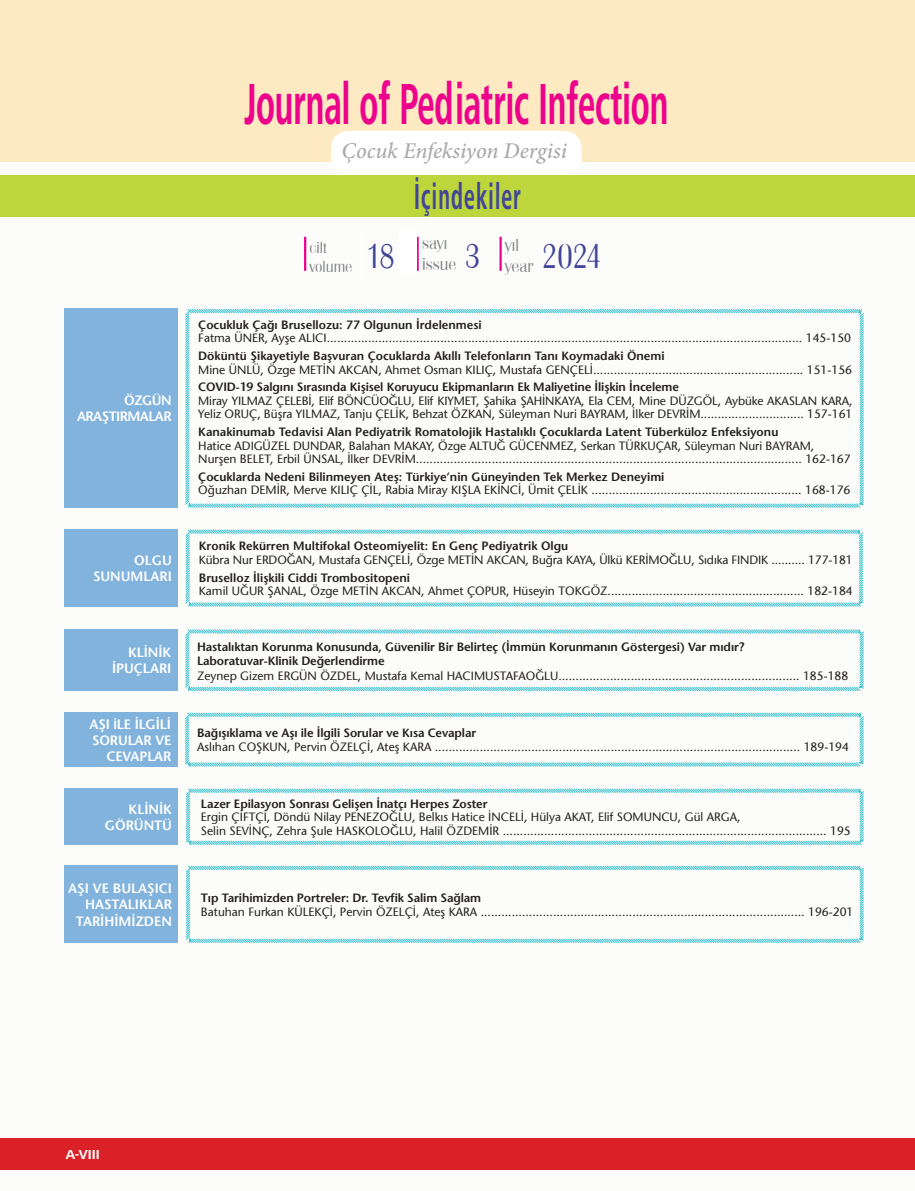
<style>
.page{position:relative;width:915px;height:1191px;background:#fff}
.page>*{position:absolute;margin:0;border:0;box-sizing:border-box;transform-origin:0 0}
.t1{font:700 60px "Frutiger Next Pro";color:#ed028c;scale:.53 1}
.t2{font:700 37.5px "Frutiger Next Pro";letter-spacing:.06em;color:#424598;scale:.53 1}
.t3{font:300 36px "Britannic Becker";color:#424598;scale:.83 1}
.t4{font:italic 500 22.5px "Minion Pro";letter-spacing:-.005em;color:#a8a9ad}
.t5{font:300 18px/21.6px "Britannic Becker";color:#808285}
.t6{font:300 16.5px/19.8px "Britannic Becker";color:#808285}
.t7{font:600 13.5px/16.2px "Stone Sans Std";color:#fff;text-align:right}
.t8{font:700 13.5px "Frutiger Next Pro";color:#fff}
.t9{font:500 12px/13.5px "Stone Sans Std";color:#231f20}
.t10{font:600 12px/14.4px "Stone Sans Std";color:#231f20}
.s1{font-family:"Calibri";font-weight:700}
</style>
<div class="page">
<div style="left:0;top:0;width:914px;height:1191px;background:#fcfdfa"></div>
<div style="left:0;top:1138px;width:914px;height:31px;background:#da2128"></div>
<hr style="left:304px;top:237px;width:2px;height:34px;background:#ed028c">
<hr style="left:416px;top:237px;width:2px;height:34px;background:#ed028c">
<hr style="left:499px;top:237px;width:2px;height:34px;background:#ed028c">
<div style="left:399px;top:230px;width:17px;height:44px;background:#fff"></div>
<hr style="left:360px;top:231px;width:4px;height:43px;background:#fff">
<div style="left:0;top:0;width:914px;height:162px;background:#feeac2"></div>
<div style="left:0;top:175px;width:914px;height:42px;background:#bdd63c"></div>
<div style="left:331px;top:131px;width:250px;height:44px;background:#fff;border-radius:18px"></div>
<svg style="left:185px;top:309px;width:679px;height:199px"></svg>
<svg style="left:185px;top:529px;width:678px;height:78px"></svg>
<svg style="left:185px;top:788px;width:679px;height:57px"></svg>
<svg style="left:185px;top:865px;width:679px;height:78px"></svg>
<div style="left:64px;top:309px;width:113px;height:199px;background:#81b3dc"></div>
<div style="left:65px;top:529px;width:113px;height:78px;background:#81b3dc"></div>
<div style="left:65px;top:788px;width:113px;height:57px;background:#81b3dc"></div>
<div style="left:65px;top:865px;width:113px;height:78px;background:#81b3dc"></div>
<svg style="left:185px;top:629px;width:679px;height:63px"></svg>
<div style="left:64px;top:629px;width:113px;height:62px;background:#81b3dc"></div>
<svg style="left:185px;top:712px;width:679px;height:55px"></svg>
<div style="left:64px;top:712px;width:113px;height:54px;background:#81b3dc"></div>
<p class="t7" style="left:124px;top:392px;width:47px">Özgün</p>
<p class="t7" style="left:77px;top:408px;width:18px">Araştırmalar</p>
<p class="t7" style="left:93px;top:552px;width:80px">OLGU<br>SUNUMLARI</p>
<p class="t7" style="left:112px;top:644px;width:61px">kLİNİK<br>İPUÇLARI</p>
<p class="t7" style="left:89px;top:716px;width:83px">AŞI <span class="s1">İ</span>LE İLGİLİ</p>
<p class="t7" style="left:92px;top:732px;width:72px">SORULAR ve</p>
<p class="t7" style="left:106px;top:748px;width:66px">CEVAPLAR</p>
<p class="t7" style="left:105px;top:801px;width:69px">KLİNİK<br>GÖRÜNTÜ</p>
<p class="t7" style="left:68px;top:880px;width:71px">Aşı ve Bulaşıcı</p>
<p class="t7" style="left:85px;top:896px;width:19px">Hastalıklar</p>
<p class="t7" style="left:76px;top:912px;width:98px">TARİHİMİZDEN</p>
<h1 class="t1" style="left:244px;top:70px;width:801px">Journal of Pediatric Infection</h1>
<h3 class="t4" style="left:341px;top:135px;width:227px">Çocuk Enfeksiyon Dergisi</h3>
<h2 class="t2" style="left:414px;top:175px;width:203px">İçindekiler</h2>
<h3 class="t6" style="left:309px;top:238px;width:87px">cilt<br>volume <sup>18</sup></h3>
<h3 class="t5" style="left:504px;top:234px;width:98px">yıl<br>year <sup>2024</sup></h3>
<h3 class="t5" style="left:422px;top:232px;width:36px">sayı issue</h3>
<h3 class="t3" style="left:465px;top:236px;width:20px">3</h3>
<p class="t10" style="left:198px;top:317px;width:285px">Çocukluk Çağı Brusellozu: 77 Olgunun İrdelenmesi</p>
<p class="t9" style="left:198px;top:331px;width:654px">Fatma ÜNER, Ayşe ALICI.......................................................................................................................................... 145-150</p>
<p class="t10" style="left:198px;top:349px;width:467px">Döküntü Şikayetiyle Başvuran Çocuklarda Akıllı Telefonların Tanı Koymadaki Önemi</p>
<p class="t9" style="left:198px;top:363px;width:655px">Mine ÜNLÜ, Özge METİN AKCAN, Ahmet Osman KILIÇ, Mustafa GENÇELİ............................................................. 151-156</p>
<p class="t10" style="left:198px;top:380px;width:482px">COVID-19 Salgını Sırasında Kişisel Koruyucu Ekipmanların Ek Maliyetine İlişkin İnceleme</p>
<p class="t9" style="left:198px;top:394px;width:655px">Miray YILMAZ ÇELEBİ, Elif BÖNCÜOĞLU, Elif KIYMET, Şahika ŞAHİNKAYA, Ela CEM, Mine DÜZGÖL, Aybüke AKASLAN KARA,<br>Yeliz ORUÇ, Büşra YILMAZ, Tanju ÇELİK, Behzat ÖZKAN, Süleyman Nuri BAYRAM, İlker DEVRİM.............................. 157-161</p>
<p class="t10" style="left:198px;top:425px;width:581px">Kanakinumab Tedavisi Alan Pediyatrik Romatolojik Hastalıklı Çocuklarda Latent Tüberküloz Enfeksiyonu</p>
<p class="t9" style="left:198px;top:439px;width:52px">Hatice Adıgüzel</p>
<p class="t9" style="left:293px;top:439px;width:18px">Dundar</p>
<p class="t9" style="left:342px;top:439px;width:71px">, Balahan Makay</p>
<p class="t9" style="left:431px;top:439px;width:54px">, Özge Altuğ</p>
<p class="t9" style="left:509px;top:439px;width:18px">Gücenmez</p>
<p class="t9" style="left:573px;top:439px;width:60px">, Serkan Türkuçar</p>
<p class="t9" style="left:677px;top:439px;width:104px">, Süleyman Nuri Bayram</p>
<p class="t9" style="left:810px;top:439px;width:5px">,</p>
<p class="t9" style="left:198px;top:452px;width:56px">Nurşen Belet</p>
<p class="t9" style="left:270px;top:452px;width:50px">, Erbil Ünsal</p>
<p class="t9" style="left:340px;top:452px;width:49px">, İlker Devrim</p>
<p class="t9" style="left:415px;top:452px;width:436px">................................................................................................................ 162-167</p>
<p class="t10" style="left:198px;top:469px;width:467px">Çocuklarda Nedeni Bilinmeyen Ateş: Türkiye‘nin Güneyinden Tek Merkez Deneyimi</p>
<p class="t9" style="left:198px;top:483px;width:69px">Oğuzhan Demir</p>
<p class="t9" style="left:286px;top:483px;width:57px">, Merve Kılıç</p>
<p class="t9" style="left:361px;top:483px;width:104px">Çil, Rabia Miray Kışla</p>
<p class="t9" style="left:484px;top:483px;width:13px">Ekinci</p>
<p class="t9" style="left:521px;top:483px;width:51px">, Ümit Çelik</p>
<p class="t9" style="left:591px;top:483px;width:260px">............................................................. 168-176</p>
<p class="t10" style="left:199px;top:539px;width:371px">Kronik Rekürren Multifokal Osteomiyelit: En Genç Pediyatrik Olgu</p>
<p class="t9" style="left:199px;top:553px;width:73px">Kübra Nur Erdoğan</p>
<p class="t9" style="left:312px;top:553px;width:68px">, Mustafa Gençeli</p>
<p class="t9" style="left:410px;top:553px;width:56px">, Özge Metin</p>
<p class="t9" style="left:486px;top:553px;width:16px">Akcan</p>
<p class="t9" style="left:525px;top:553px;width:116px">, Buğra Kaya, Ülkü Kerimoğlu</p>
<p class="t9" style="left:691px;top:553px;width:53px">, Sıdıka Fındık</p>
<p class="t9" style="left:771px;top:553px;width:83px">.......... 177-181</p>
<p class="t10" style="left:199px;top:570px;width:212px">Bruselloz İlişkili Ciddi Trombositopeni</p>
<p class="t9" style="left:199px;top:584px;width:50px">Kamil Uğur</p>
<p class="t9" style="left:267px;top:584px;width:15px">Şanal</p>
<p class="t9" style="left:303px;top:584px;width:57px">, Özge Metin</p>
<p class="t9" style="left:382px;top:584px;width:16px">Akcan</p>
<p class="t9" style="left:421px;top:584px;width:153px">, Ahmet Çopur, Hüseyin Tokgöz</p>
<p class="t9" style="left:607px;top:584px;width:247px">......................................................... 182-184</p>
<p class="t10" style="left:197px;top:639px;width:548px">Hastalıktan Korunma Konusunda, Güvenilir Bir Belirteç (İmmün Korunmanın Göstergesi) Var mıdır?<br>Laboratuvar-Klinik Değerlendirme</p>
<p class="t9" style="left:197px;top:669px;width:652px">Zeynep Gizem ERGÜN ÖZDEL, Mustafa Kemal HACIMUSTAFAOĞLU...................................................................... 185-188</p>
<p class="t10" style="left:197px;top:725px;width:280px">Bağışıklama ve Aşı ile İlgili Sorular ve Kısa Cevaplar</p>
<p class="t9" style="left:197px;top:740px;width:221px">Aslıhan COŞKUN, Pervin ÖZELÇİ, Ateş Kara</p>
<p class="t9" style="left:434px;top:740px;width:415px">.......................................................................................................... 189-194</p>
<p class="t10" style="left:201px;top:796px;width:288px">Lazer Epilasyon Sonrası Gelişen İnatçı Herpes Zoster</p>
<p class="t9" style="left:201px;top:810px;width:45px">Ergin Çiftçi</p>
<p class="t9" style="left:267px;top:810px;width:86px">, Döndü Nilay Penezoğlu</p>
<p class="t9" style="left:412px;top:810px;width:87px">, Belkıs Hatice İnceli</p>
<p class="t9" style="left:524px;top:810px;width:109px">, Hülya Akat, Elif Somuncu</p>
<p class="t9" style="left:677px;top:810px;width:45px">, Gül Arga</p>
<p class="t9" style="left:736px;top:810px;width:5px">,</p>
<p class="t9" style="left:201px;top:824px;width:43px">Selin Sevinç</p>
<p class="t9" style="left:269px;top:824px;width:84px">, Zehra Şule Haskoloğlu</p>
<p class="t9" style="left:413px;top:824px;width:51px">, Halil Özdemir</p>
<p class="t9" style="left:502px;top:824px;width:349px">.............................................................................................. 195</p>
<p class="t10" style="left:201px;top:890px;width:282px">Tıp Tarihimizden Portreler: Dr. Tevfik Salim Sağlam</p>
<p class="t9" style="left:201px;top:905px;width:653px">Batuhan Furkan KÜLEKÇİ, Pervin ÖZELÇİ, Ateş KARA .............................................................................................. 196-201</p>
<p class="t8" style="left:66px;top:1146px;width:35px">A-VIII</p>
</div>
